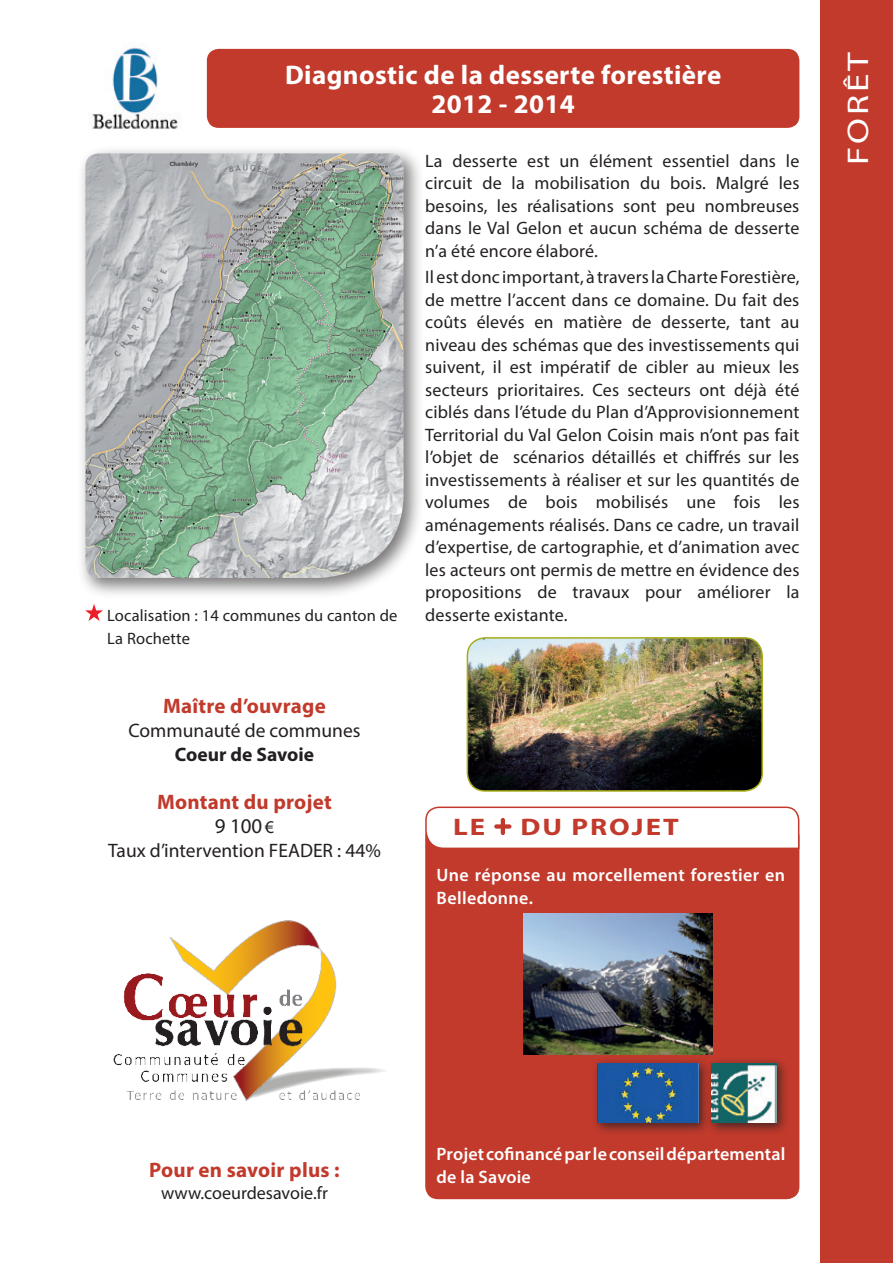
<style>
.page{position:relative;width:893px;height:1263px;background:#fff}
.page>*{position:absolute;margin:0;border:0;box-sizing:border-box;transform-origin:0 0}
.t1{font:30px "Myriad Pro";letter-spacing:.07em;color:#fff;scale:1.25 1}
.t2{font:700 27px/28.5px "Myriad Pro";letter-spacing:.015em;color:#fff;text-align:center}
.t3{font:700 24px "Myriad Pro";letter-spacing:.07em;color:#c13a2c;scale:1.2 1}
.t4{font:700 21px/24px "Myriad Pro";letter-spacing:.01em;color:#c13a2c;text-align:center}
.t5{font:19.5px "Myriad Pro";color:#231f20}
.t6{font:700 19.5px "Myriad Pro";color:#231f20}
.t7{font:18px/22.5px "Myriad Pro";letter-spacing:.01em;color:#231f20;text-align:justify}
.t8{font:600 18px/22.5px "Myriad Pro";letter-spacing:.01em;color:#fff}
.t9{font:16.5px/22.5px "Myriad Pro";letter-spacing:.01em;color:#231f20}
.s1{font-weight:400;color:#231f20}
.s2{font-weight:400;font-size:18px;color:#231f20}
</style>
<div class="page">
<div style="left:425px;top:823px;width:374px;height:376px;background:#c13a2c;border-radius:13px"></div>
<svg style="left:425px;top:806px;width:375px;height:44px"></svg>
<div style="left:706px;top:1057px;width:83px;height:78px;background:#231f20;opacity:.75"></div>
<img style="left:712px;top:1063px;width:65px;height:60px">
<div style="left:592px;top:1057px;width:119px;height:78px;background:#231f20;opacity:.75"></div>
<img style="left:598px;top:1063px;width:101px;height:59px">
<img style="left:92px;top:47px;width:88px;height:82px">
<div style="left:207px;top:49px;width:592px;height:79px;background:#c13a2c;border-radius:12px"></div>
<div style="left:821px;top:0;width:72px;height:1263px;background:#c13a2c"></div>
<img style="left:113px;top:920px;width:272px;height:181px">
<svg style="left:85px;top:604px;width:18px;height:17px"></svg>
<div style="left:77px;top:145px;width:347px;height:453px;background:#231f20;opacity:.6"></div>
<img style="left:85px;top:153px;width:319px;height:425px">
<img style="left:467px;top:638px;width:295px;height:153px">
<div style="left:467px;top:637px;width:296px;height:155px;border:2px solid #a8ad16;border-radius:18px"></div>
<img style="left:523px;top:913px;width:189px;height:142px">
<h2 class="t2" style="left:285px;top:60px;width:438px">Diagnostic de la desserte forestière<br>2012 - 2014</h2>
<p class="t9" style="left:107px;top:604px;width:292px">Localisation : 14 communes du canton de<br>La Rochette</p>
<p class="t4" style="left:163px;top:693px;width:164px">Maître d’ouvrage</p>
<p class="t5" style="left:128px;top:719px;width:234px">Communauté de communes</p>
<p class="t6" style="left:175px;top:742px;width:141px">Coeur de Savoie</p>
<p class="t4" style="left:157px;top:789px;width:176px">Montant du projet<br><span class="s1">9 100</span><span class="s2">€</span></p>
<p class="t5" style="left:108px;top:839px;width:274px">Taux d’intervention FEADER : 44%</p>
<p class="t7" style="left:425px;top:149px;width:376px">La desserte est un élément essentiel dans le</p>
<p class="t7" style="left:425px;top:172px;width:376px">circuit de la mobilisation du bois. Malgré les besoins, les réalisations sont peu nombreuses dans le Val Gelon et aucun schéma de desserte n’a été encore élaboré.</p>
<p class="t7" style="left:425px;top:266px;width:376px">Il est donc important, à travers la Charte Forestière, de mettre l’accent dans ce domaine. Du fait des coûts élevés en matière de desserte, tant au niveau des schémas que des investissements qui suivent, il est impératif de cibler au mieux les secteurs prioritaires. Ces secteurs ont déjà été ciblés dans l’étude du Plan d’Approvisionnement Territorial du Val Gelon Coisin mais n’ont pas fait l’objet de scénarios détaillés et chiffrés sur les investissements à réaliser et sur les quantités de volumes de bois mobilisés une fois les aménagements réalisés. Dans ce cadre, un travail d’expertise, de cartographie, et d’animation avec les acteurs ont permis de mettre en évidence des propositions de travaux pour améliorer la desserte existante.</p>
<h3 class="t3" style="left:453px;top:811px;width:28px">LE</h3>
<h3 class="t3" style="left:520px;top:811px;width:134px">DU PROJET</h3>
<p class="t8" style="left:437px;top:863px;width:350px">Une réponse au morcellement forestier en<br>Belledonne.</p>
<h1 class="t1" style="left:839px;top:165px;width:91px;rotate:-90deg">FORÊT</h1>
<p class="t8" style="left:437px;top:1142px;width:350px">Projet cofinancé par le conseil départemental</p>
<p class="t4" style="left:149px;top:1157px;width:192px">Pour en savoir plus :</p>
<p class="t8" style="left:437px;top:1165px;width:96px">de la Savoie</p>
<p class="t7" style="left:161px;top:1181px;width:168px">www.coeurdesavoie.fr</p>
</div>
